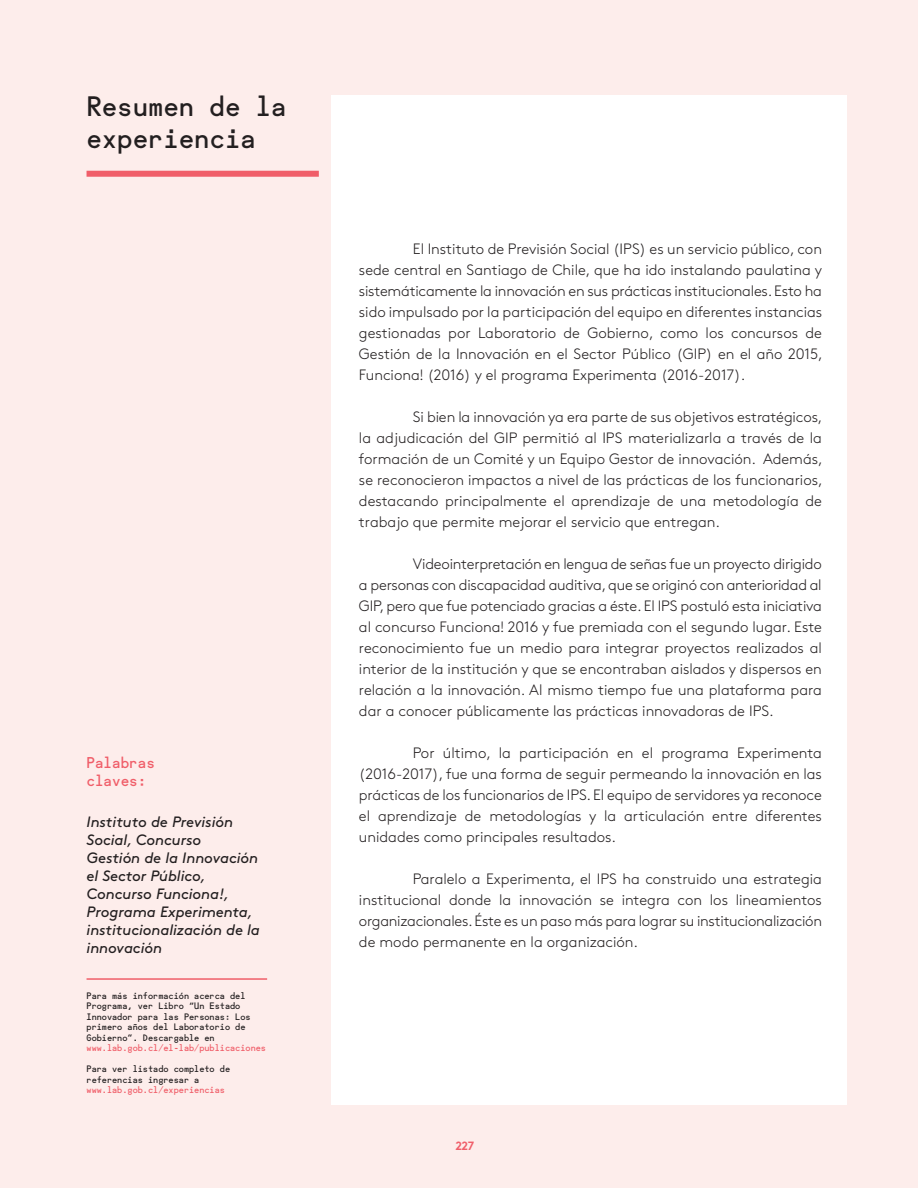
<style>
.page{position:relative;width:918px;height:1188px;background:#fdedeb}
.page>*{position:absolute;margin:0;border:0;box-sizing:border-box;transform-origin:0 0}
.t1{font:27px/32.4px "Fugue Mono";color:#231f20}
.t2{font:300 15px/21px "Brown";color:#231f20;text-align:justify}
.t3{font:italic 15px/18px "Brown";letter-spacing:-.005em;color:#231f20}
.t4{font:15px/18px "Fugue Mono";color:#f05e69}
.t5{font:700 12px "Brown";color:#f05f6a}
.t6{font:9px/10.5px "Fugue Mono";color:#231f20}
.t7{font:9px "Fugue Mono";color:#f05e69}
</style>
<div class="page">
<div style="left:332px;top:95px;width:515px;height:1009px;background:#fff"></div>
<div style="left:87px;top:171px;width:232px;height:6px;background:#f05e69"></div>
<hr style="left:87px;top:978px;width:180px;height:2px;background:#f05e69">
<h1 class="t1" style="left:87px;top:87px;width:202px">Resumen de la experiencia</h1>
<p class="t4" style="left:87px;top:752px;width:70px">Palabras claves:</p>
<p class="t3" style="left:87px;top:812px;width:175px">Instituto de Previsión<br>Social, Concurso<br>Gestión de la Innovación el Sector Público,<br>Concurso Funciona!,<br>Programa Experimenta, institucionalización de la innovación</p>
<p class="t6" style="left:87px;top:989px;width:166px">Para más información acerca del<br>Programa, ver Libro “Un Estado<br>Innovador para las Personas: Los primero años del Laboratorio de<br>Gobierno”. Descargable en</p>
<p class="t7" style="left:87px;top:1041px;width:181px">www.lab.gob.cl/el-lab/publicaciones</p>
<p class="t6" style="left:87px;top:1063px;width:145px">Para ver listado completo de referencias ingresar a</p>
<p class="t7" style="left:87px;top:1083px;width:140px">www.lab.gob.cl/experiencias</p>
<p class="t2" style="left:359px;top:237px;width:465px;text-indent:54px">El Instituto de Previsión Social (IPS) es un servicio público, con sede central en Santiago de Chile, que ha ido instalando paulatina y sistemáticamente la innovación en sus prácticas institucionales. Esto ha sido impulsado por la participación del equipo en diferentes instancias gestionadas por Laboratorio de Gobierno, como los concursos de Gestión de la Innovación en el Sector Público (GIP) en el año 2015, Funciona! (2016) y el programa Experimenta (2016-2017).</p>
<p class="t2" style="left:359px;top:405px;width:465px;text-indent:54px">Si bien la innovación ya era parte de sus objetivos estratégicos, la adjudicación del GIP permitió al IPS materializarla a través de la formación de un Comité y un Equipo Gestor de innovación. Además, se reconocieron impactos a nivel de las prácticas de los funcionarios, destacando principalmente el aprendizaje de una metodología de trabajo que permite mejorar el servicio que entregan.</p>
<p class="t2" style="left:359px;top:552px;width:465px;text-indent:54px">Videointerpretación en lengua de señas fue un proyecto dirigido a personas con discapacidad auditiva, que se originó con anterioridad al GIP, pero que fue potenciado gracias a éste. El IPS postuló esta iniciativa al concurso Funciona! 2016 y fue premiada con el segundo lugar. Este reconocimiento fue un medio para integrar proyectos realizados al interior de la institución y que se encontraban aislados y dispersos en relación a la innovación. Al mismo tiempo fue una plataforma para dar a conocer públicamente las prácticas innovadoras de IPS.</p>
<p class="t2" style="left:359px;top:741px;width:464px;text-indent:54px">Por último, la participación en el programa Experimenta (2016-2017), fue una forma de seguir permeando la innovación en las prácticas de los funcionarios de IPS. El equipo de servidores ya reconoce el aprendizaje de metodologías y la articulación entre diferentes unidades como principales resultados.</p>
<p class="t2" style="left:359px;top:867px;width:465px;text-indent:54px">Paralelo a Experimenta, el IPS ha construido una estrategia institucional donde la innovación se integra con los lineamientos organizacionales. Éste es un paso más para lograr su institucionalización de modo permanente en la organización.</p>
<p class="t5" style="left:455px;top:1136px;width:20px">227</p>
</div>
